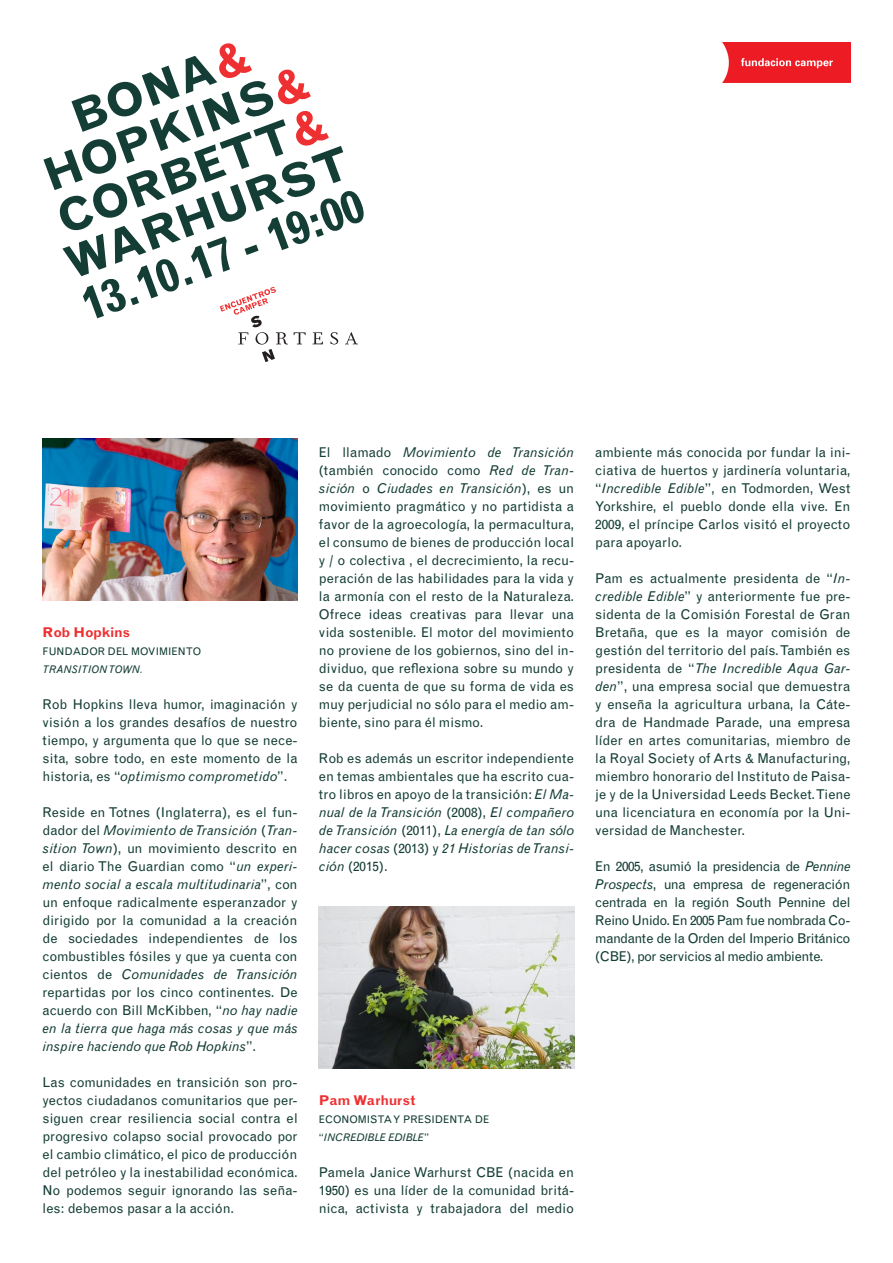
<style>
.page{position:relative;width:893px;height:1263px;background:#fff}
.page>*{position:absolute;margin:0;border:0;box-sizing:border-box;transform-origin:0 0}
.t1{font:700 45px/45px "Grotesque";color:#143d35;text-align:center}
.Text{font:13.5px/18px "Grotesque";letter-spacing:-.005em;color:#143d35;text-align:justify}
.Text-2{font:700 13.5px "Grotesque";letter-spacing:-.01em;color:#ee3032}
.Text-3{font:10.5px/18px "Grotesque";color:#143d35}
.s1{color:#ee3032}
.s2{font-style:italic}
</style>
<div class="page">
<svg style="left:220px;top:287px;width:138px;height:75px"></svg>
<img style="left:723px;top:43px;width:127px;height:39px">
<img style="left:43px;top:439px;width:255px;height:162px">
<img style="left:319px;top:907px;width:255px;height:162px">
<h1 class="t1" style="left:12px;top:117px;width:303px;rotate:-20deg">BONA<span class="s1">&amp;<br></span>HOPKINS<span class="s1">&amp;<br></span>CORBETT<span class="s1">&amp;<br></span>WARHURST<br>13.10.17 - 19:00</h1>
<p class="Text-2" style="left:43px;top:624px;width:89px">Rob Hopkins</p>
<p class="Text-3" style="left:43px;top:642px;width:160px">FUNDADOR DEL MOVIMIENTO<br><span class="s2">TRANSITION TOWN.</span></p>
<p class="Text" style="left:43px;top:695px;width:257px">Rob Hopkins lleva humor, imaginación y visión a los grandes desafíos de nuestro tiempo, y argumenta que lo que se nece&shy;sita, sobre todo, en este momento de la historia, es “<span class="s2">optimismo comprometido</span>”.</p>
<p class="Text" style="left:43px;top:803px;width:257px">Reside en Totnes (Inglaterra), es el fun&shy;dador del <span class="s2">Movimiento de Transición</span> (<span class="s2">Tran&shy;sition Town</span>), un movimiento descrito en el diario The Guardian como “<span class="s2">un experi&shy;mento social a escala multitudinaria</span>”, con un enfoque radicalmente esperanzador y dirigido por la comunidad a la creación de sociedades independientes de los combustibles fósiles y que ya cuenta con cientos de <span class="s2">Comunidades de Transición </span>repartidas por los cinco continentes. De acuerdo con Bill McKibben, “<span class="s2">no hay nadie en la tierra que haga más cosas y que más inspire haciendo que Rob Hopkins</span>”.</p>
<p class="Text" style="left:43px;top:1073px;width:257px">Las comunidades en transición son pro&shy;yectos ciudadanos comunitarios que per&shy;siguen crear resiliencia social contra el progresivo colapso social provocado por el cambio climático, el pico de producción del petróleo y la inestabilidad económica.<br>No podemos seguir ignorando las seña&shy;les: debemos pasar a la acción.</p>
<p class="Text" style="left:319px;top:443px;width:257px">El llamado <span class="s2">Movimiento de Transición </span>(también conocido como <span class="s2">Red de Tran&shy;sición</span> o <span class="s2">Ciudades en Transición</span>), es un movimiento pragmático y no partidista a favor de la agroecología, la permacultura, el consumo de bienes de producción local y / o colectiva , el decrecimiento, la recu&shy;peración de las habilidades para la vida y la armonía con el resto de la Naturaleza.<br>Ofrece ideas creativas para llevar una vida sostenible. El motor del movimiento no proviene de los gobiernos, sino del in&shy;dividuo, que reflexiona sobre su mundo y se da cuenta de que su forma de vida es muy perjudicial no sólo para el medio am&shy;biente, sino para él mismo.</p>
<p class="Text" style="left:319px;top:749px;width:257px">Rob es además un escritor independiente en temas ambientales que ha escrito cua&shy;tro libros en apoyo de la transición: <span class="s2">El Ma&shy;nual de la Transición</span> (2008), <span class="s2">El compañero de Transición</span> (2011), <span class="s2">La energía de tan sólo hacer cosas</span> (2013) y <span class="s2">21 Historias de Transi&shy;ción</span> (2015).</p>
<p class="Text-2" style="left:319px;top:1092px;width:98px">Pam Warhurst</p>
<p class="Text-3" style="left:319px;top:1110px;width:172px">ECONOMISTA Y PRESIDENTA DE “<span class="s2">INCREDIBLE EDIBLE</span>”</p>
<p class="Text" style="left:319px;top:1163px;width:257px">Pamela Janice Warhurst CBE (nacida en 1950) es una líder de la comunidad britá&shy;nica, activista y trabajadora del medio</p>
<p class="Text" style="left:595px;top:443px;width:257px">ambiente más conocida por fundar la ini&shy;ciativa de huertos y jardinería voluntaria, “<span class="s2">Incredible Edible</span>”, en Todmorden, West Yorkshire, el pueblo donde ella vive. En 2009, el príncipe Carlos visitó el proyecto para apoyarlo.</p>
<p class="Text" style="left:595px;top:569px;width:257px">Pam es actualmente presidenta de “<span class="s2">In&shy;credible Edible</span>” y anteriormente fue pre&shy;sidenta de la Comisión Forestal de Gran Bretaña, que es la mayor comisión de gestión del territorio del país. También es presidenta de “<span class="s2">The Incredible Aqua Gar&shy;den</span>”, una empresa social que demuestra y enseña la agricultura urbana, la Cáte&shy;dra de Handmade Parade, una empresa líder en artes comunitarias, miembro de la Royal Society of Arts &amp; Manufacturing, miembro honorario del Instituto de Paisa&shy;je y de la Universidad Leeds Becket. Tiene una licenciatura en economía por la Uni&shy;versidad de Manchester.</p>
<p class="Text" style="left:595px;top:857px;width:257px">En 2005, asumió la presidencia de <span class="s2">Pennine Prospects</span>, una empresa de regeneración centrada en la región South Pennine del Reino Unido. En 2005 Pam fue nombrada Co&shy;mandante de la Orden del Imperio Británico (CBE), por servicios al medio ambiente.</p>
</div>
